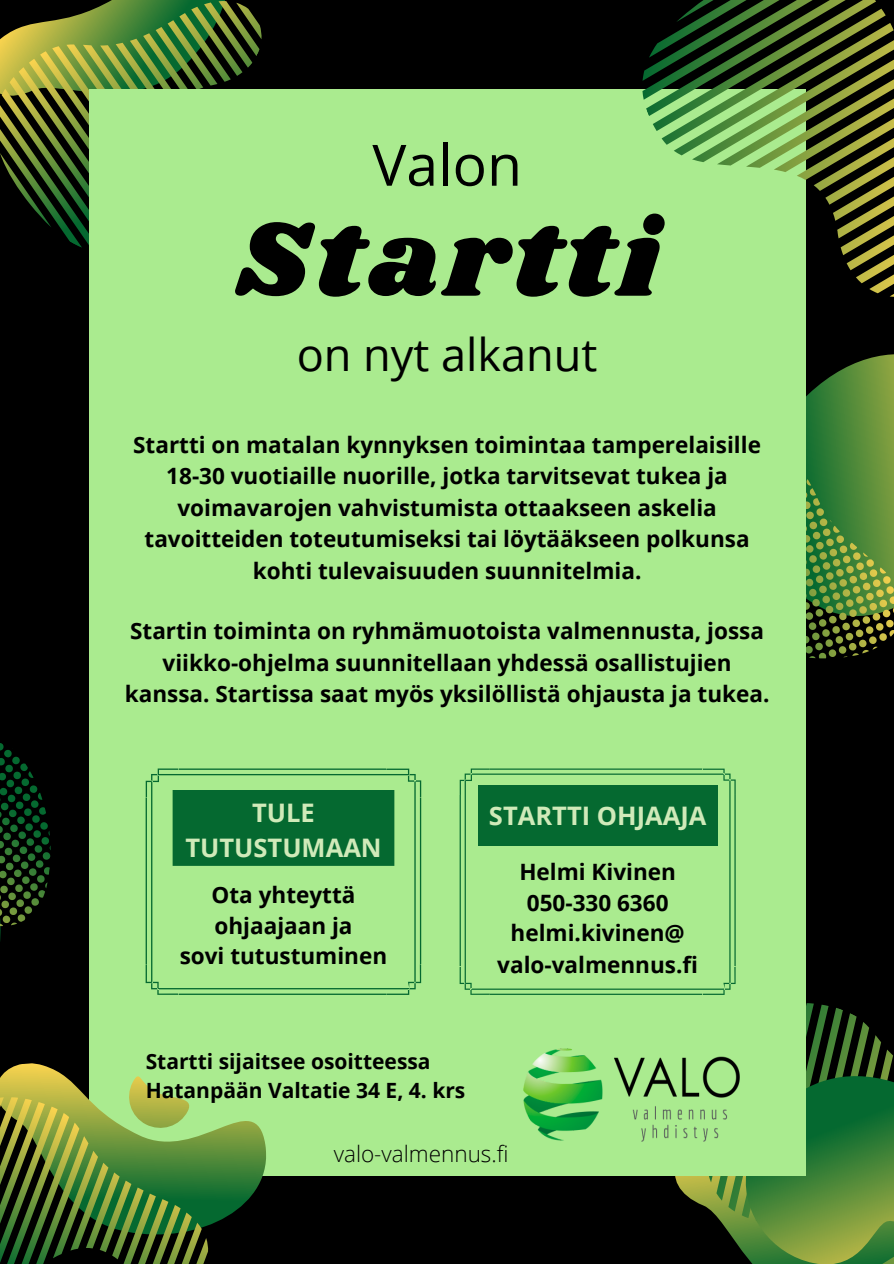
<style>
.page{position:relative;width:894px;height:1264px;background:#fff}
.page>*{position:absolute;margin:0;border:0;box-sizing:border-box;transform-origin:0 0}
.t1{font:109.5px "Shrikhand";letter-spacing:.045em;color:#000}
.t2{font:57px "Open Sans";color:#000}
.t3{font:45px "Open Sans";color:#000}
.t4{font:700 25.5px "Open Sans";color:#d0eab9}
.t5{font:700 22.5px/31.5px "Open Sans";color:#000;text-align:center}
.t6{font:300 22.5px "Open Sans";color:#000}
.t7{font:700 21px "Open Sans";color:#000}
</style>
<div class="page">
<div style="left:0;top:0;width:893px;height:1263px;background:#000"></div>
<svg style="left:675px;top:1003px;width:194px;height:204px"></svg>
<svg style="left:706px;top:1030px;width:187px;height:233px;background:#407531"></svg>
<svg style="left:0;top:0;width:262px;height:248px"></svg>
<svg style="left:49px;top:0;width:93px;height:8px"></svg>
<svg style="left:806px;top:357px;width:87px;height:55px"></svg>
<svg style="left:806px;top:412px;width:87px;height:247px;background:#4e7b33"></svg>
<div style="left:89px;top:89px;width:717px;height:1087px;background:#aaeb8f"></div>
<svg style="left:642px;top:0;width:251px;height:357px"></svg>
<img style="left:523px;top:1048px;width:216px;height:93px">
<svg style="left:399px;top:768px;width:22px;height:226px"></svg>
<svg style="left:0;top:743px;width:399px;height:520px"></svg>
<svg style="left:459px;top:768px;width:276px;height:226px"></svg>
<div style="left:478px;top:784px;width:239px;height:61px;background:#056930"></div>
<p class="t2" style="left:372px;top:125px;width:151px">Valon</p>
<p class="t1" style="left:236px;top:183px;width:424px">Startti</p>
<p class="t3" style="left:296px;top:323px;width:302px">on nyt alkanut</p>
<p class="t5" style="left:133px;top:428px;width:629px">Startti on matalan kynnyksen toimintaa tamperelaisille 18-30 vuotiaille nuorille, jotka tarvitsevat tukea ja voimavarojen vahvistumista ottaakseen askelia tavoitteiden toteutumiseksi tai löytääkseen polkunsa kohti tulevaisuuden suunnitelmia.</p>
<p class="t5" style="left:125px;top:614px;width:646px">Startin toiminta on ryhmämuotoista valmennusta, jossa viikko-ohjelma suunnitellaan yhdessä osallistujien kanssa. Startissa saat myös yksilöllistä ohjausta ja tukea.</p>
<p class="t4" style="left:252px;top:795px;width:64px">TULE</p>
<p class="t4" style="left:185px;top:830px;width:198px">TUTUSTUMAAN</p>
<p class="t5" style="left:211px;top:878px;width:145px">Ota yhteyttä</p>
<p class="t5" style="left:214px;top:909px;width:139px">ohjaajaan ja</p>
<p class="t5" style="left:180px;top:939px;width:209px">sovi tutustuminen</p>
<p class="t4" style="left:489px;top:797px;width:219px">STARTTI OHJAAJA</p>
<p class="t5" style="left:519px;top:856px;width:158px">Helmi Kivinen</p>
<p class="t5" style="left:526px;top:886px;width:143px">050-330 6360</p>
<p class="t5" style="left:510px;top:916px;width:175px">helmi.kivinen@</p>
<p class="t5" style="left:497px;top:948px;width:202px">valo-valmennus.fi</p>
<p class="t7" style="left:146px;top:1046px;width:286px">Startti sijaitsee osoitteessa</p>
<p class="t7" style="left:146px;top:1076px;width:321px">Hatanpään Valtatie 34 E, 4. krs</p>
<p class="t6" style="left:334px;top:1138px;width:176px">valo-valmennus.fi</p>
</div>
